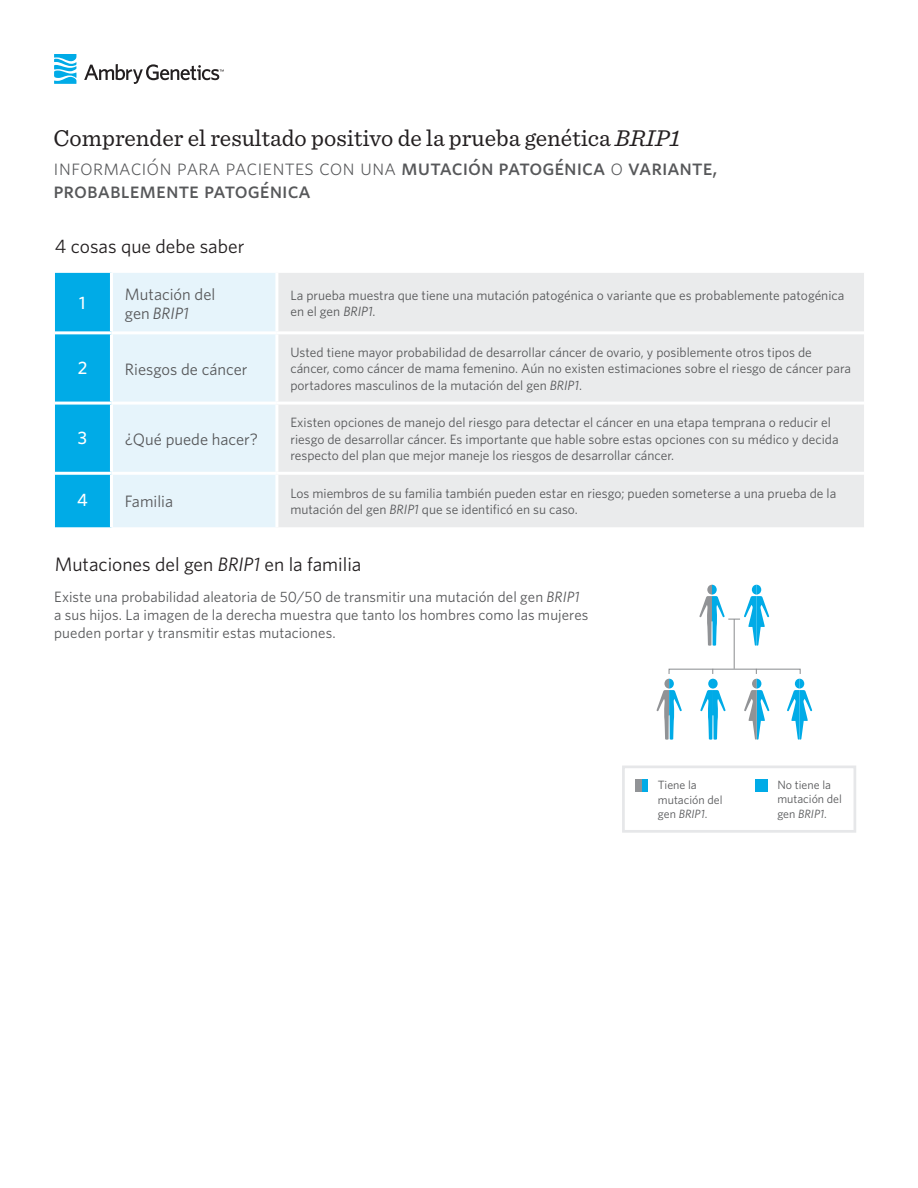
<style>
.page{position:relative;width:918px;height:1188px;background:#fff}
.page>*{position:absolute;margin:0;border:0;box-sizing:border-box;transform-origin:0 0}
.Titles{font:24px "Sentinel";color:#231f20}
.t1{font:22.5px/22.5px "Whitney Medium SC";color:#57585a}
.Black_all_caps_subhe{font:19.5px "Whitney";color:#231f20}
.t2{font:500 18px "Whitney";color:#fff}
.Body_Copy{font:16.5px/19.8px "Whitney";color:#57585a}
.Section_text{font:15px/18px "Whitney";letter-spacing:.005em;color:#57585a}
.Body_Copy-2{font:13.5px/16.2px "Whitney";color:#57585a}
.Main_table_copy{font:12px/14.4px "Whitney";color:#57585a}
.s1{font-style:italic}
.s2{font-family:"Whitney Light SC"}
</style>
<div class="page">
<svg style="left:54px;top:54px;width:22px;height:30px"></svg>
<svg style="left:84px;top:64px;width:140px;height:20px"></svg>
<svg style="left:55px;top:273px;width:220px;height:254px;background:#ace1f5"></svg>
<div style="left:278px;top:273px;width:586px;height:254px;background:#eaebec"></div>
<hr style="left:110px;top:273px;width:3px;height:58px;background:#fff">
<hr style="left:55px;top:331px;width:56px;height:3px;background:#fff">
<hr style="left:111px;top:331px;width:166px;height:3px;background:#fff">
<hr style="left:110px;top:334px;width:3px;height:68px;background:#fff">
<hr style="left:277px;top:331px;width:587px;height:3px;background:#fff">
<hr style="left:55px;top:402px;width:56px;height:3px;background:#fff">
<hr style="left:111px;top:402px;width:166px;height:3px;background:#fff">
<hr style="left:110px;top:405px;width:3px;height:67px;background:#fff">
<hr style="left:277px;top:402px;width:587px;height:3px;background:#fff">
<hr style="left:55px;top:472px;width:56px;height:3px;background:#fff">
<hr style="left:111px;top:472px;width:166px;height:3px;background:#fff">
<hr style="left:110px;top:475px;width:3px;height:52px;background:#fff">
<hr style="left:277px;top:472px;width:587px;height:3px;background:#fff">
<div style="left:622px;top:766px;width:234px;height:67px;border:3px solid #e6e7e9"></div>
<div style="left:636px;top:780px;width:12px;height:12px;background:#00abe7"></div>
<div style="left:755px;top:779px;width:13px;height:12px;background:#00abe7"></div>
<div style="left:636px;top:780px;width:6px;height:12px;background:#919396"></div>
<hr style="left:734px;top:619px;width:1px;height:50px;background:#898b8e">
<svg style="left:699px;top:585px;width:70px;height:61px"></svg>
<svg style="left:656px;top:668px;width:156px;height:72px"></svg>
<p class="Titles" style="left:54px;top:120px;width:628px">Comprender el resultado positivo de la prueba genética <span class="s1">BRIP1</span></p>
<p class="t1" style="left:54px;top:156px;width:666px"><span class="s2">información para pacientes con una</span> mutación patogénica <span class="s2">o</span> variante, probablemente patogénica</p>
<p class="Black_all_caps_subhe" style="left:55px;top:233px;width:191px">4 cosas que debe saber</p>
<p class="t2" style="left:79px;top:290px;width:8px">1</p>
<p class="Body_Copy" style="left:125px;top:284px;width:92px">Mutación del gen <span class="s1">BRIP1</span></p>
<p class="Body_Copy-2" style="left:290px;top:287px;width:555px">La prueba muestra que tiene una mutación patogénica o variante que es probablemente patogénica en el gen <span class="s1">BRIP1</span>.</p>
<p class="t2" style="left:78px;top:356px;width:11px">2</p>
<p class="Body_Copy" style="left:125px;top:359px;width:124px">Riesgos de cáncer</p>
<p class="Body_Copy-2" style="left:290px;top:344px;width:562px">Usted tiene mayor probabilidad de desarrollar cáncer de ovario, y posiblemente otros tipos de cáncer, como cáncer de mama femenino. Aún no existen estimaciones sobre el riesgo de cáncer para portadores masculinos de la mutación del gen <span class="s1">BRIP1</span>.</p>
<p class="t2" style="left:78px;top:426px;width:11px">3</p>
<p class="Body_Copy" style="left:125px;top:429px;width:135px">¿Qué puede hacer?</p>
<p class="Body_Copy-2" style="left:290px;top:414px;width:550px">Existen opciones de manejo del riesgo para detectar el cáncer en una etapa temprana o reducir el riesgo de desarrollar cáncer. Es importante que hable sobre estas opciones con su médico y decida respecto del plan que mejor maneje los riesgos de desarrollar cáncer.</p>
<p class="t2" style="left:77px;top:488px;width:12px">4</p>
<p class="Body_Copy" style="left:125px;top:491px;width:50px">Familia</p>
<p class="Body_Copy-2" style="left:290px;top:484px;width:548px">Los miembros de su familia también pueden estar en riesgo; pueden someterse a una prueba de la mutación del gen <span class="s1">BRIP1</span> que se identificó en su caso.</p>
<p class="Black_all_caps_subhe" style="left:55px;top:551px;width:308px">Mutaciones del gen <span class="s1">BRIP1</span> en la familia</p>
<p class="Section_text" style="left:54px;top:588px;width:536px">Existe una probabilidad aleatoria de 50/50 de transmitir una mutación del gen <span class="s1">BRIP1 </span>a sus hijos. La imagen de la derecha muestra que tanto los hombres como las mujeres pueden portar y transmitir estas mutaciones.</p>
<p class="Main_table_copy" style="left:658px;top:778px;width:66px">Tiene la mutación del gen <span class="s1">BRIP1</span>.</p>
<p class="Main_table_copy" style="left:777px;top:777px;width:66px">No tiene la mutación del gen <span class="s1">BRIP1</span>.</p>
</div>
